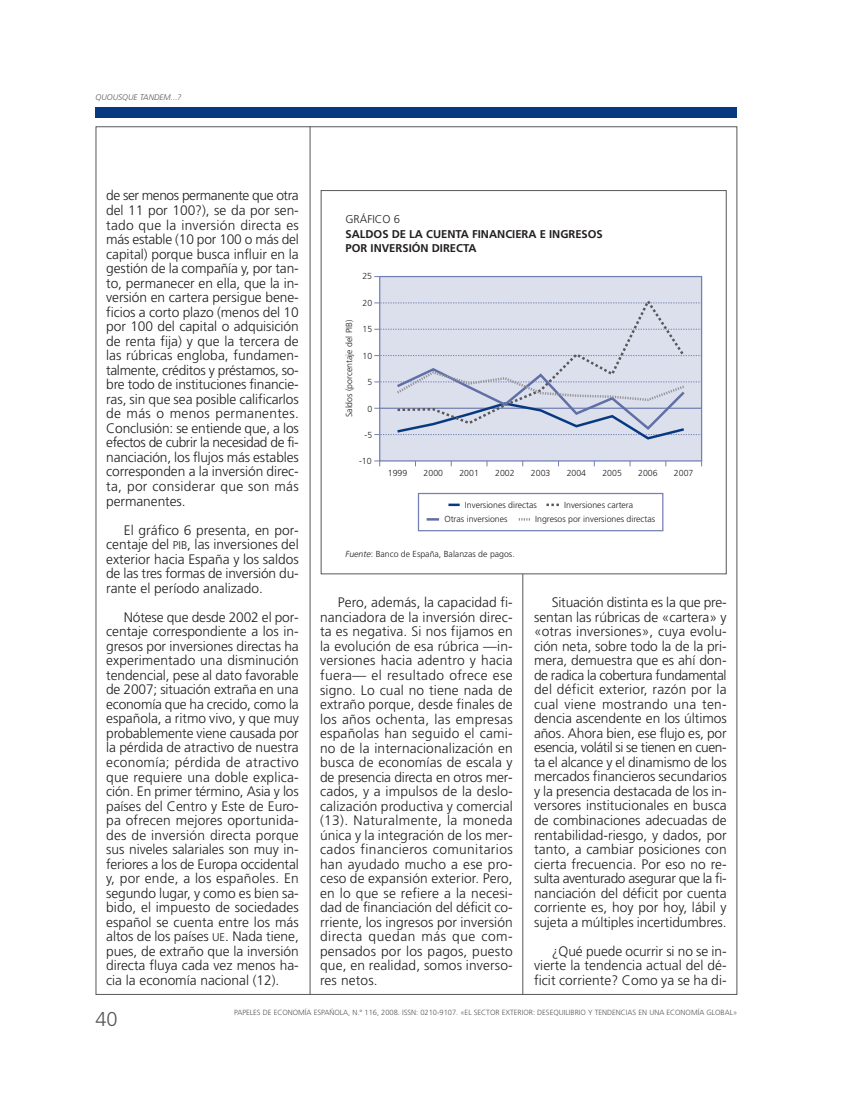
<style>
.page{position:relative;width:851px;height:1099px;background:#fff}
.page>*{position:absolute;margin:0;border:0;box-sizing:border-box;transform-origin:0 0}
.t1{font:300 20px "Frutiger";color:#57585a}
.t2{font:300 13.75px/14.5px "Frutiger";color:#231f20;text-align:justify}
.t3{font:700 11.25px/14.4px "Frutiger";color:#231f20}
.t4{font:300 11.25px "Frutiger";color:#231f20}
.t5{font:300 8.75px "Frutiger";color:#231f20}
.t6{font:italic 300 8.12px "Frutiger";color:#57585a}
.t7{font:300 7.5px "Frutiger";color:#57585a}
.s1{font-size:11.25px}
.s2{font-style:italic}
</style>
<div class="page">
<div style="left:95px;top:107px;width:642px;height:10px;background:#073980"></div>
<hr style="left:309px;top:126px;width:1px;height:868px;background:#57585a">
<hr style="left:522px;top:546px;width:1px;height:448px;background:#57585a">
<div style="left:379px;top:276px;width:322px;height:185px;background:#dcdfec"></div>
<div style="left:379px;top:276px;width:323px;height:185px;border:1px solid #7480b1"></div>
<svg style="left:374px;top:302px;width:327px;height:1px"></svg>
<svg style="left:374px;top:329px;width:327px;height:1px"></svg>
<svg style="left:374px;top:355px;width:327px;height:1px"></svg>
<svg style="left:374px;top:460px;width:6px;height:6px"></svg>
<div style="left:418px;top:493px;width:245px;height:38px;border:1px solid #7480b1"></div>
<svg style="left:448px;top:503px;width:11px;height:3px"></svg>
<svg style="left:546px;top:503px;width:13px;height:3px"></svg>
<svg style="left:426px;top:518px;width:13px;height:2px"></svg>
<svg style="left:518px;top:518px;width:12px;height:2px"></svg>
<svg style="left:395px;top:301px;width:292px;height:65px"></svg>
<svg style="left:374px;top:366px;width:327px;height:75px"></svg>
<div style="left:320px;top:190px;width:406px;height:384px;border:1px solid #57585a"></div>
<p class="t6" style="left:95px;top:94px;width:88px">QUOUSQUE TANDEM...?</p>
<p class="t2" style="left:106px;top:189px;width:194px">de ser menos permanente que otra del 11 por 100?), se da por sen&shy;tado que la inversión directa es más estable (10 por 100 o más del capital) porque busca influir en la gestión de la compañía y, por tan&shy;to, permanecer en ella, que la in&shy;versión en cartera persigue bene&shy;ficios a corto plazo (menos del 10 por 100 del capital o adquisición de renta fija) y que la tercera de las rúbricas engloba, fundamen&shy;talmente, créditos y préstamos, so&shy;bre todo de instituciones financie&shy;ras, sin que sea posible calificarlos de más o menos permanentes.<br>Conclusión: se entiende que, a los efectos de cubrir la necesidad de fi&shy;nanciación, los flujos más estables corresponden a la inversión direc&shy;ta, por considerar que son más permanentes.</p>
<p class="t2" style="left:106px;top:523px;width:194px;text-indent:18px">El gráfico 6 presenta, en por&shy;centaje del <span class="s1">PIB</span>, las inversiones del exterior hacia España y los saldos de las tres formas de inversión du&shy;rante el período analizado.</p>
<p class="t2" style="left:106px;top:610px;width:194px;text-indent:18px">Nótese que desde 2002 el por&shy;centaje correspondiente a los in&shy;gresos por inversiones directas ha experimentado una disminución tendencial, pese al dato favorable de 2007; situación extraña en una economía que ha crecido, como la española, a ritmo vivo, y que muy probablemente viene causada por la pérdida de atractivo de nuestra economía; pérdida de atractivo que requiere una doble explica&shy;ción. En primer término, Asia y los países del Centro y Este de Euro&shy;pa ofrecen mejores oportunida&shy;des de inversión directa porque sus niveles salariales son muy in&shy;feriores a los de Europa occidental y, por ende, a los españoles. En segundo lugar, y como es bien sa&shy;bido, el impuesto de sociedades español se cuenta entre los más altos de los países <span class="s1">UE</span>. Nada tiene, pues, de extraño que la inversión directa fluya cada vez menos ha&shy;cia la economía nacional (12).</p>
<p class="t4" style="left:345px;top:215px;width:56px">GRÁFICO 6</p>
<p class="t3" style="left:345px;top:227px;width:259px">SALDOS DE LA CUENTA FINANCIERA E INGRESOS<br>POR INVERSIÓN DIRECTA</p>
<p class="t5" style="left:345px;top:417px;width:99px;rotate:-90deg">Saldos (porcentaje del PIB)</p>
<p class="t5" style="left:362px;top:273px;width:11px">25</p>
<p class="t5" style="left:362px;top:299px;width:11px">20</p>
<p class="t5" style="left:362px;top:326px;width:11px">15</p>
<p class="t5" style="left:362px;top:352px;width:11px">10</p>
<p class="t5" style="left:367px;top:378px;width:6px">5</p>
<p class="t5" style="left:367px;top:405px;width:6px">0</p>
<p class="t5" style="left:364px;top:431px;width:9px">-5</p>
<p class="t5" style="left:359px;top:458px;width:14px">-10</p>
<p class="t5" style="left:388px;top:469px;width:21px">1999</p>
<p class="t5" style="left:423px;top:469px;width:21px">2000</p>
<p class="t5" style="left:459px;top:469px;width:21px">2001</p>
<p class="t5" style="left:495px;top:469px;width:21px">2002</p>
<p class="t5" style="left:531px;top:469px;width:21px">2003</p>
<p class="t5" style="left:566px;top:469px;width:21px">2004</p>
<p class="t5" style="left:602px;top:469px;width:21px">2005</p>
<p class="t5" style="left:638px;top:469px;width:21px">2006</p>
<p class="t5" style="left:674px;top:469px;width:21px">2007</p>
<p class="t5" style="left:465px;top:501px;width:73px">Inversiones directas</p>
<p class="t5" style="left:564px;top:501px;width:71px">Inversiones cartera</p>
<p class="t5" style="left:444px;top:515px;width:65px">Otras inversiones</p>
<p class="t5" style="left:535px;top:515px;width:121px">Ingresos por inversiones directas</p>
<p class="t5" style="left:345px;top:550px;width:171px"><span class="s2">Fuente</span>: Banco de España, Balanzas de pagos.</p>
<p class="t2" style="left:320px;top:596px;width:194px;text-indent:18px">Pero, además, la capacidad fi&shy;nanciadora de la inversión direc&shy;ta es negativa. Si nos fijamos en la evolución de esa rúbrica —in&shy;versiones hacia adentro y hacia fuera— el resultado ofrece ese signo. Lo cual no tiene nada de extraño porque, desde finales de los años ochenta, las empresas españolas han seguido el cami&shy;no de la internacionalización en busca de economías de escala y de presencia directa en otros mer&shy;cados, y a impulsos de la deslo&shy;calización productiva y comercial (13). Naturalmente, la moneda única y la integración de los mer&shy;cados financieros comunitarios han ayudado mucho a ese pro&shy;ceso de expansión exterior. Pero, en lo que se refiere a la necesi&shy;dad de financiación del déficit co&shy;rriente, los ingresos por inversión directa quedan más que com&shy;pensados por los pagos, puesto que, en realidad, somos inverso&shy;res netos.</p>
<p class="t2" style="left:534px;top:596px;width:194px;text-indent:18px">Situación distinta es la que pre&shy;sentan las rúbricas de «cartera» y «otras inversiones», cuya evolu&shy;ción neta, sobre todo la de la pri&shy;mera, demuestra que es ahí don&shy;de radica la cobertura fundamental del déficit exterior, razón por la cual viene mostrando una ten&shy;dencia ascendente en los últimos años. Ahora bien, ese flujo es, por esencia, volátil si se tienen en cuen&shy;ta el alcance y el dinamismo de los mercados financieros secundarios y la presencia destacada de los in&shy;versores institucionales en busca de combinaciones adecuadas de rentabilidad-riesgo, y dados, por tanto, a cambiar posiciones con cierta frecuencia. Por eso no re&shy;sulta aventurado asegurar que la fi&shy;nanciación del déficit por cuenta corriente es, hoy por hoy, lábil y sujeta a múltiples incertidumbres.</p>
<p class="t2" style="left:534px;top:944px;width:194px;text-indent:18px">¿Qué puede ocurrir si no se in&shy;vierte la tendencia actual del dé&shy;ficit corriente? Como ya se ha di-</p>
<h1 class="t1" style="left:95px;top:1010px;width:24px">40</h1>
<p class="t7" style="left:234px;top:1009px;width:504px">PAPELES DE ECONOMÍA ESPAÑOLA, N.° 116, 2008. ISSN: 0210-9107. «EL SECTOR EXTERIOR: DESEQUILIBRIO Y TENDENCIAS EN UNA ECONOMÍA GLOBAL»</p>
</div>
